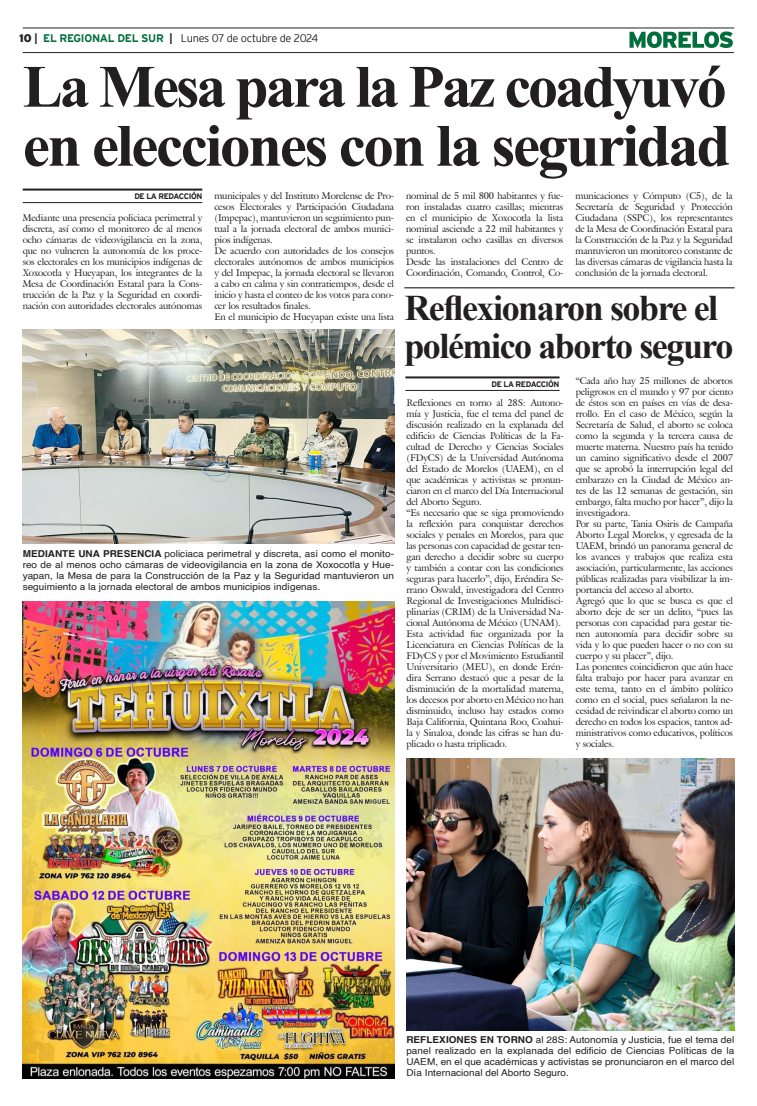
<style>
.page{position:relative;width:757px;height:1106px;background:#fff}
.page>*{position:absolute;margin:0;border:0;box-sizing:border-box;transform-origin:0 0}
.Cabeza_01{font:700 60px "Times New Roman";letter-spacing:-.04em;color:#231f20}
.Cabeza_03{font:700 36px "Times New Roman";letter-spacing:-.04em;color:#231f20}
.t1{font:300 11px "Interstate";letter-spacing:-.03em;color:#231f20}
.t2{font:9.5px/11px "Galliard IT Cby BT";letter-spacing:-.01em;color:#231f20;text-align:justify}
.Pie_de_foto{font:9.5px/11px "Helvetica";letter-spacing:.005em;color:#231f20;text-align:justify;scale:1.05 1}
.t3{font:700 8px "Interstate";letter-spacing:-.05em;color:#231f20}
.s1{font-weight:900}
.s2{font-weight:700}
.s3{font-weight:700;color:#006f3c}
</style>
<div class="page">
<hr style="left:23px;top:28px;width:711px;height:1px;background:#231f20">
<hr style="left:23px;top:52px;width:711px;height:1px;background:#231f20">
<svg style="left:629px;top:31px;width:104px;height:17px"></svg>
<img style="left:23px;top:601px;width:371px;height:477px">
<hr style="left:23px;top:189px;width:179px;height:2px;background:#231f20">
<hr style="left:23px;top:202px;width:179px;height:1px;background:#231f20">
<hr style="left:405px;top:376px;width:154px;height:2px;background:#231f20">
<hr style="left:405px;top:390px;width:154px;height:1px;background:#231f20">
<hr style="left:404px;top:287px;width:330px;height:1px;background:#000">
<img style="left:23px;top:330px;width:371px;height:213px">
<img style="left:406px;top:758px;width:328px;height:272px">
<p class="t1" style="left:19px;top:32px;width:301px"><span class="s1">10</span> <span class="s2">|</span> <span class="s3">EL REGIONAL DEL SUR</span> <span class="s2">|</span> Lunes 07 de octubre de 2024</p>
<p class="Cabeza_01" style="left:23px;top:43px;width:705px">La Mesa para la Paz coadyuvó</p>
<p class="Cabeza_01" style="left:23px;top:102px;width:709px">en elecciones con la seguridad</p>
<p class="t3" style="left:134px;top:192px;width:69px">DE LA REDACCIÓN</p>
<p class="t2" style="left:406px;top:190px;width:159px">nominal de 5 mil 800 habitantes y fue&shy;ron instaladas cuatro casillas; mientras en el municipio de Xoxocotla la lista nominal asciende a 22 mil habitantes y se instalaron ocho casillas en diversos puntos.</p>
<p class="t2" style="left:406px;top:256px;width:159px">Desde las instalaciones del Centro de<br>Coordinación, Comando, Control, Co-</p>
<p class="t2" style="left:575px;top:190px;width:159px">municaciones y Cómputo (C5), de la Secretaría de Seguridad y Protección Ciudadana (SSPC), los representantes de la Mesa de Coordinación Estatal para la Construcción de la Paz y la Seguridad mantuvieron un monitoreo constante de las diversas cámaras de vigilancia hasta la conclusión de la jornada electoral.</p>
<p class="t2" style="left:214px;top:190px;width:181px">municipales y del Instituto Morelense de Pro&shy;cesos Electorales y Participación Ciudadana (Impepac), mantuvieron un seguimiento pun&shy;tual a la jornada electoral de ambos munici&shy;pios indígenas.</p>
<p class="t2" style="left:214px;top:245px;width:181px">De acuerdo con autoridades de los consejos electorales autónomos de ambos municipios y del Impepac, la jornada electoral se llevaron a cabo en calma y sin contratiempos, desde el inicio y hasta el conteo de los votos para cono&shy;cer los resultados finales.</p>
<p class="t2" style="left:214px;top:311px;width:181px">En el municipio de Hueyapan existe una lista</p>
<p class="t2" style="left:23px;top:212px;width:181px">Mediante una presencia policiaca perimetral y discreta, así como el monitoreo de al menos ocho cámaras de videovigilancia en la zona, que no vulneren la autonomía de los proce&shy;sos electorales en los municipios indígenas de Xoxocotla y Hueyapan, los integrantes de la Mesa de Coordinación Estatal para la Cons&shy;trucción de la Paz y la Seguridad en coordi&shy;nación con autoridades electorales autónomas</p>
<p class="Cabeza_03" style="left:404px;top:282px;width:315px">Reflexionaron sobre el</p>
<p class="Cabeza_03" style="left:404px;top:320px;width:331px">polémico aborto seguro</p>
<p class="t3" style="left:491px;top:380px;width:69px">DE LA REDACCIÓN</p>
<p class="t2" style="left:576px;top:375px;width:159px">“Cada año hay 25 millones de abortos peligrosos en el mundo y 97 por ciento de éstos son en países en vías de desa&shy;rrollo. En el caso de México, según la Secretaría de Salud, el aborto se coloca como la segunda y la tercera causa de muerte materna. Nuestro país ha tenido un camino significativo desde el 2007 que se aprobó la interrupción legal del embarazo en la Ciudad de México an&shy;tes de las 12 semanas de gestación, sin embargo, falta mucho por hacer”, dijo la investigadora.</p>
<p class="t2" style="left:576px;top:518px;width:159px">Por su parte, Tania Osiris de Campaña Aborto Legal Morelos, y egresada de la UAEM, brindó un panorama general de los avances y trabajos que realiza esta asociación, particularmente, las acciones públicas realizadas para visibilizar la im&shy;portancia del acceso al aborto.</p>
<p class="t2" style="left:576px;top:595px;width:159px">Agregó que lo que se busca es que el aborto deje de ser un delito, “pues las personas con capacidad para gestar tie&shy;nen autonomía para decidir sobre su vida y lo que pueden hacer o no con su cuerpo y su placer”, dijo.</p>
<p class="t2" style="left:576px;top:661px;width:159px">Las ponentes coincidieron que aún hace falta trabajo por hacer para avanzar en este tema, tanto en el ámbito político como en el social, pues señalaron la ne&shy;cesidad de reivindicar el aborto como un derecho en todos los espacios, tantos ad&shy;ministrativos como educativos, políticos y sociales.</p>
<p class="t2" style="left:406px;top:397px;width:159px">Reflexiones en torno al 28S: Autono&shy;mía y Justicia, fue el tema del panel de discusión realizado en la explanada del edificio de Ciencias Políticas de la Fa&shy;cultad de Derecho y Ciencias Sociales (FDyCS) de la Universidad Autónoma del Estado de Morelos (UAEM), en el que académicas y activistas se pronun&shy;ciaron en el marco del Día Internacional del Aborto Seguro.</p>
<p class="t2" style="left:406px;top:507px;width:159px">“Es necesario que se siga promoviendo la reflexión para conquistar derechos sociales y penales en Morelos, para que las personas con capacidad de gestar ten&shy;gan derecho a decidir sobre su cuerpo y también a contar con las condiciones seguras para hacerlo”, dijo, Eréndira Se&shy;rrano Oswald, investigadora del Centro Regional de Investigaciones Multidisci&shy;plinarias (CRIM) de la Universidad Na&shy;cional Autónoma de México (UNAM).</p>
<p class="t2" style="left:406px;top:628px;width:159px">Esta actividad fue organizada por la Licenciatura en Ciencias Políticas de la FDyCS y por el Movimiento Estudiantil Universitario (MEU), en donde Erén&shy;dira Serrano destacó que a pesar de la disminución de la mortalidad materna, los decesos por aborto en México no han disminuido, incluso hay estados como Baja California, Quintana Roo, Coahui&shy;la y Sinaloa, donde las cifras se han du&shy;plicado o hasta triplicado.</p>
<p class="Pie_de_foto" style="left:23px;top:548px;width:355px"><span class="s2">MEDIANTE UNA PRESENCIA</span> policiaca perimetral y discreta, así como el monito&shy;reo de al menos ocho cámaras de videovigilancia en la zona de Xoxocotla y Hue&shy;yapan, la Mesa de para la Construcción de la Paz y la Seguridad mantuvieron un seguimiento a la jornada electoral de ambos municipios indígenas.</p>
<p class="Pie_de_foto" style="left:406px;top:1034px;width:314px"><span class="s2">REFLEXIONES EN TORNO</span> al 28S: Autonomía y Justicia, fue el tema del panel realizado en la explanada del edificio de Ciencias Políticas de la UAEM, en el que académicas y activistas se pronunciaron en el marco del Día Internacional del Aborto Seguro.</p>
</div>
